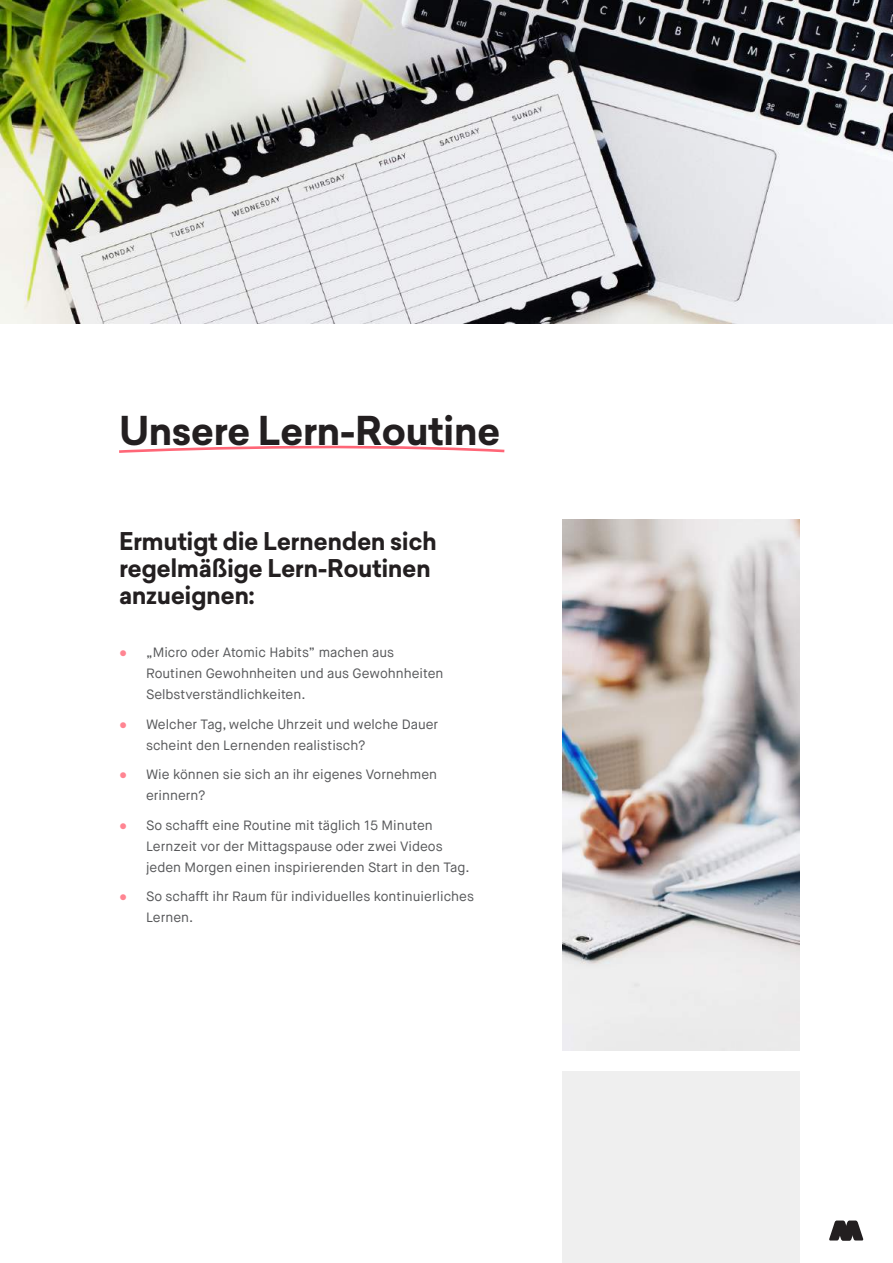
<style>
.page{position:relative;width:893px;height:1263px;background:#fff}
.page>*{position:absolute;margin:0;border:0;box-sizing:border-box;transform-origin:0 0}
.t1{font:700 39px "Sailec";letter-spacing:-.02em;color:#231f20}
.t2{font:700 24px/27px "Sailec";letter-spacing:-.02em;color:#231f20}
.t3{font:13.5px/21px "Maison Neue";color:#57585a}
.s1{font-family:"Impact";color:#ff8592}
</style>
<div class="page">
<svg style="left:829px;top:1221px;width:34px;height:19px"></svg>
<svg style="left:119px;top:445px;width:386px;height:8px"></svg>
<img style="left:0;top:0;width:893px;height:323px">
<img style="left:562px;top:519px;width:237px;height:531px">
<div style="left:562px;top:1071px;width:237px;height:192px;background:#efefef"></div>
<h1 class="t1" style="left:119px;top:403px;width:383px">Unsere Lern-Routine</h1>
<h2 class="t2" style="left:119px;top:528px;width:319px">Ermutigt die Lernenden sich regelmäßige Lern-Routinen anzueignen:</h2>
<p class="t3" style="left:146px;top:642px;width:299px;text-indent:-27px"><span class="s1">●</span> „Micro oder Atomic Habits” machen aus<br>Routinen Gewohnheiten und aus Gewohnheiten<br>Selbstverständlichkeiten.</p>
<p class="t3" style="left:146px;top:713px;width:294px;text-indent:-27px"><span class="s1">●</span> Welcher Tag, welche Uhrzeit und welche Dauer scheint den Lernenden realistisch?</p>
<p class="t3" style="left:146px;top:764px;width:293px;text-indent:-27px"><span class="s1">●</span> Wie können sie sich an ihr eigenes Vornehmen erinnern?</p>
<p class="t3" style="left:146px;top:814px;width:325px;text-indent:-27px"><span class="s1">●</span> So schafft eine Routine mit täglich 15 Minuten<br>Lernzeit vor der Mittagspause oder zwei Videos jeden Morgen einen inspirierenden Start in den Tag.</p>
<p class="t3" style="left:146px;top:886px;width:330px;text-indent:-27px"><span class="s1">●</span> So schafft ihr Raum für individuelles kontinuierliches<br>Lernen.</p>
</div>
